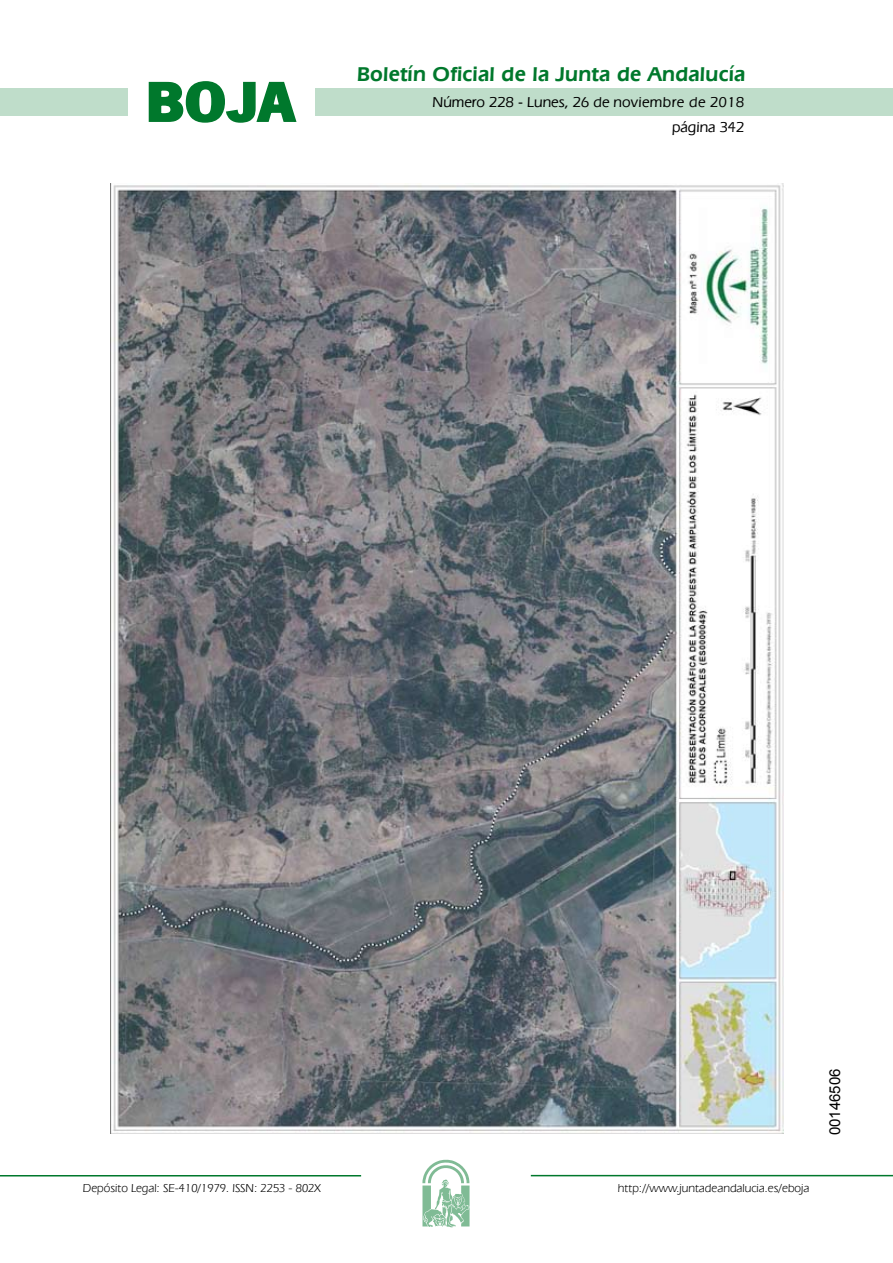
<style>
.page{position:relative;width:893px;height:1263px;background:#fff}
.page>*{position:absolute;margin:0;border:0;box-sizing:border-box;transform-origin:0 0}
.t1{font:700 57.75px "News Got T";color:#00782c;scale:1.14 1}
.t2{font:600 21px "Eras IT Cby BT";letter-spacing:.01em;color:#00782c}
.t3{font:500 15px/24.5px "Eras IT Cby BT";color:#000;text-align:right}
.t4{font:15px "Arial";color:#000}
.t5{font:12px "Eras IT Cby BT";color:#000}
</style>
<div class="page">
<div style="left:315px;top:88px;width:577px;height:28px;background:#bfddca"></div>
<div style="left:0;top:88px;width:128px;height:28px;background:#bfddca"></div>
<hr style="left:0;top:1175px;width:361px;height:2px;background:#00782c">
<svg style="left:422px;top:1159px;width:47px;height:68px"></svg>
<hr style="left:531px;top:1175px;width:361px;height:1px;background:#00782c">
<svg style="left:148px;top:81px;width:149px;height:42px"></svg>
<img style="left:110px;top:183px;width:673px;height:951px">
<h1 class="t1" style="left:145px;top:68px;width:133px">BOJA</h1>
<h2 class="t2" style="left:357px;top:62px;width:390px">Boletín Oficial de la Junta de Andalucía</h2>
<p class="t3" style="left:432px;top:90px;width:313px">Número 228 - Lunes, 26 de noviembre de 2018 página 342</p>
<p class="t5" style="left:83px;top:1181px;width:239px">Depósito Legal: SE-410/1979. ISSN: 2253 - 802X</p>
<p class="t5" style="left:618px;top:1181px;width:193px">http://www.juntadeandalucia.es/eboja</p>
<p class="t4" style="left:825px;top:1135px;width:68px;rotate:-90deg">00146506</p>
</div>
